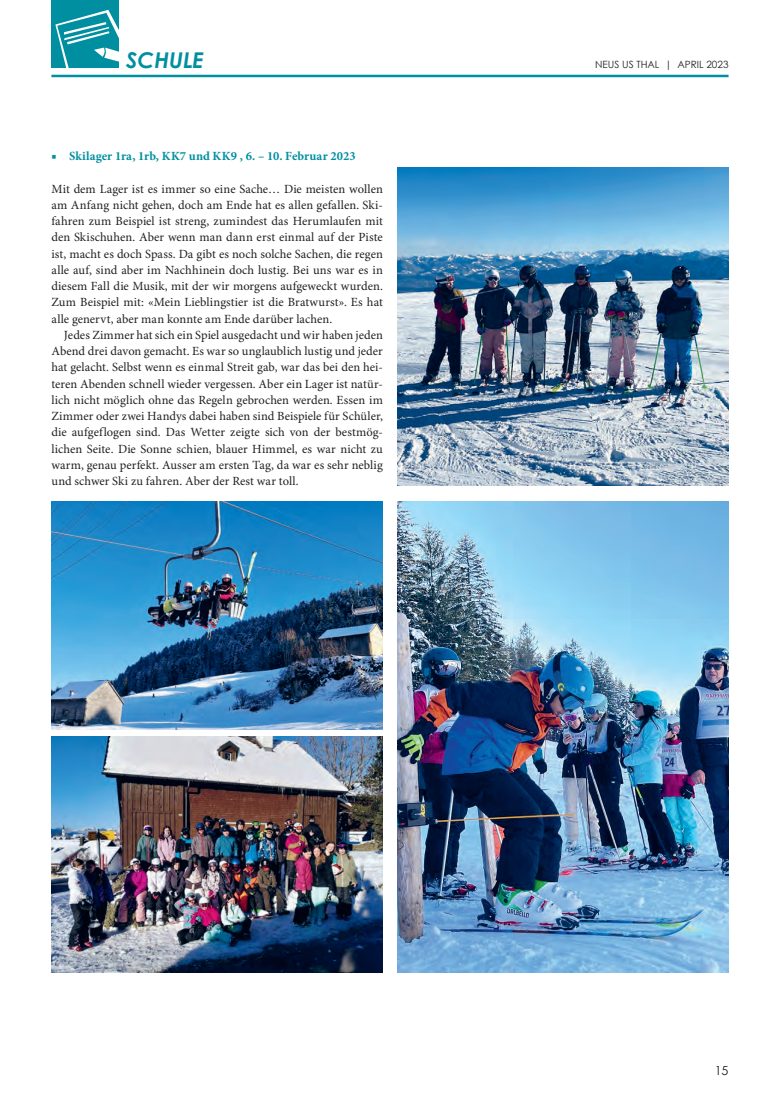
<style>
.page{position:relative;width:780px;height:1099px;background:#fff}
.page>*{position:absolute;margin:0;border:0;box-sizing:border-box;transform-origin:0 0}
.t1{font:italic 700 21.75px "Century Gothic";color:#008fa0}
.t2{font:12.5px/16.2px "Minion Pro";letter-spacing:.005em;color:#231f20;text-align:justify}
.t3{font:700 12.5px "Minion Pro";letter-spacing:.005em;color:#008fa0}
.t4{font:12.5px "Century Gothic";color:#231f20}
.t5{font:10px "Century Gothic";color:#231f20}
</style>
<div class="page">
<hr style="left:51px;top:75px;width:677px;height:2px;background:#008fa0">
<div style="left:51px;top:0;width:68px;height:68px;background:#008fa0"></div>
<svg style="left:55px;top:10px;width:64px;height:58px"></svg>
<img style="left:51px;top:501px;width:332px;height:228px">
<img style="left:397px;top:168px;width:331px;height:317px">
<img style="left:51px;top:736px;width:332px;height:236px">
<img style="left:397px;top:501px;width:331px;height:471px">
<h1 class="t1" style="left:126px;top:44px;width:79px">SCHULE</h1>
<p class="t3" style="left:51px;top:148px;width:306px">■ Skilager 1ra, 1rb, KK7 und KK9 , 6. – 10. Februar 2023</p>
<p class="t2" style="left:51px;top:181px;width:333px">Mit dem Lager ist es immer so eine Sache… Die meisten wollen am Anfang nicht gehen, doch am Ende hat es allen gefallen. Ski&shy;fahren zum Beispiel ist streng, zumindest das Herumlaufen mit den Skischuhen. Aber wenn man dann erst einmal auf der Piste ist, macht es doch Spass. Da gibt es noch solche Sachen, die regen alle auf, sind aber im Nachhinein doch lustig. Bei uns war es in diesem Fall die Musik, mit der wir morgens aufgeweckt wurden.<br>Zum Beispiel mit: «Mein Lieblingstier ist die Bratwurst». Es hat alle genervt, aber man konnte am Ende darüber lachen.</p>
<p class="t2" style="left:51px;top:327px;width:333px;text-indent:13px">Jedes Zimmer hat sich ein Spiel ausgedacht und wir haben jeden Abend drei davon gemacht. Es war so unglaublich lustig und jeder hat gelacht. Selbst wenn es einmal Streit gab, war das bei den hei&shy;teren Abenden schnell wieder vergessen. Aber ein Lager ist natür&shy;lich nicht möglich ohne das Regeln gebrochen werden. Essen im Zimmer oder zwei Handys dabei haben sind Beispiele für Schüler, die aufgeflogen sind. Das Wetter zeigte sich von der bestmög&shy;lichen Seite. Die Sonne schien, blauer Himmel, es war nicht zu warm, genau perfekt. Ausser am ersten Tag, da war es sehr neblig und schwer Ski zu fahren. Aber der Rest war toll.</p>
<p class="t5" style="left:595px;top:57px;width:135px">NEUS US THAL | APRIL 2023</p>
<p class="t4" style="left:714px;top:1061px;width:15px">15</p>
</div>
